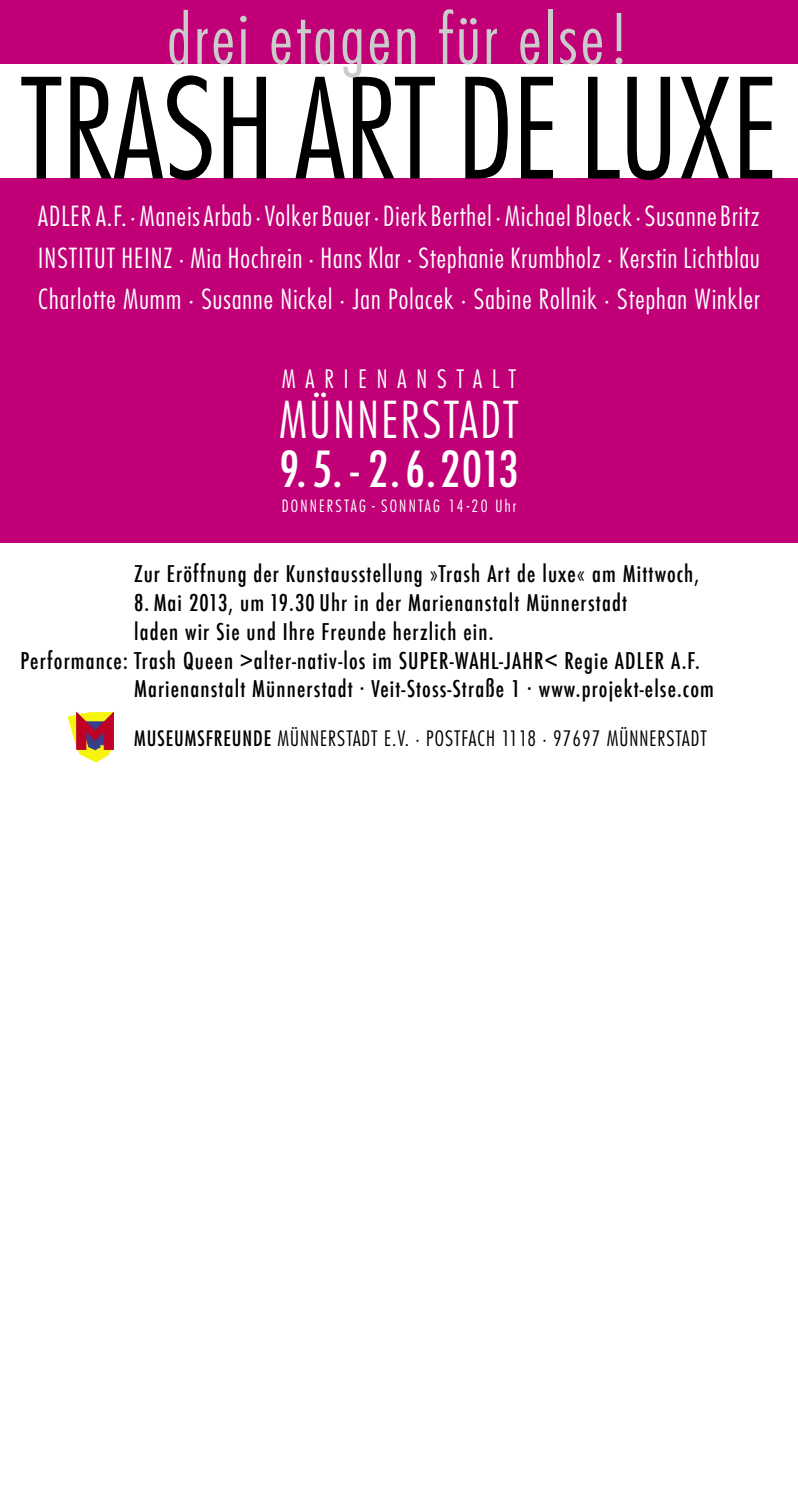
<style>
.page{position:relative;width:798px;height:1499px;background:#fff}
.page>*{position:absolute;margin:0;border:0;box-sizing:border-box;transform-origin:0 0}
.t1{font:300 condensed 135px "Futura";color:#000}
.t2{font:300 condensed 67.5px "Futura";letter-spacing:.05em;color:#cbcbcb}
.t3{font:300 condensed 49.5px "Futura";letter-spacing:.05em;color:#fff}
.t4{font:condensed 48.38px "Futura";color:#fff}
.t5{font:300 condensed 27px "Futura";letter-spacing:.04em;color:#fff}
.t6{font:300 condensed 24.75px "Futura";letter-spacing:.4em;color:#fff}
.t7{font:500 condensed 22.5px "Futura";letter-spacing:.05em;color:#000}
.t8{font:300 condensed 20.7px "Futura";letter-spacing:.05em;color:#000}
.t9{font:300 condensed 16.43px "Futura";letter-spacing:.135em;color:#fff}
.s1{font-weight:400}
</style>
<div class="page">
<div style="left:0;top:319px;width:797px;height:223px;background:#c10077"></div>
<div style="left:0;top:0;width:797px;height:64px;background:#c10077"></div>
<div style="left:0;top:179px;width:797px;height:140px;background:#c10077"></div>
<svg style="left:68px;top:712px;width:46px;height:50px"></svg>
<p class="t2" style="left:167px;top:-3px;width:464px">drei etagen für else!</p>
<p class="t1" style="left:20px;top:44px;width:758px">TRASH ART DE LUXE</p>
<p class="t5" style="left:38px;top:199px;width:722px">ADLER A.F. · Maneis Arbab · Volker Bauer · Dierk Berthel · Michael Bloeck · Susanne Britz</p>
<p class="t5" style="left:38px;top:241px;width:722px">INSTITUT HEINZ · Mia Hochrein · Hans Klar · Stephanie Krumbholz · Kerstin Lichtblau</p>
<p class="t5" style="left:38px;top:283px;width:722px">Charlotte Mumm · Susanne Nickel · Jan Polacek · Sabine Rollnik · Stephan Winkler</p>
<p class="t6" style="left:281px;top:364px;width:236px">MARIENANSTALT</p>
<p class="t3" style="left:279px;top:388px;width:241px">MÜNNERSTADT</p>
<p class="t4" style="left:279px;top:439px;width:240px">9.5.- 2.6.2013</p>
<p class="t9" style="left:281px;top:496px;width:236px">DONNERSTAG - SONNTAG 14-20 Uhr</p>
<p class="t7" style="left:134px;top:559px;width:566px">Zur Eröffnung der Kunstausstellung »Trash Art de luxe« am Mittwoch,</p>
<p class="t7" style="left:134px;top:588px;width:494px">8. Mai 2013, um 19.30 Uhr in der Marienanstalt Münnerstadt</p>
<p class="t7" style="left:134px;top:617px;width:360px">laden wir Sie und Ihre Freunde herzlich ein.</p>
<p class="t7" style="left:20px;top:646px;width:680px">Performance: Trash Queen &gt;alter-nativ-los im SUPER-WAHL-JAHR&lt; Regie ADLER A.F.</p>
<p class="t7" style="left:134px;top:675px;width:581px">Marienanstalt Münnerstadt · Veit-Stoss-Straße 1 · www.projekt-else.com</p>
<p class="t8" style="left:134px;top:726px;width:574px"><span class="s1">MUSEUMSFREUNDE</span> MÜNNERSTADT E.V. · POSTFACH 1118 · 97697 MÜNNERSTADT</p>
</div>
